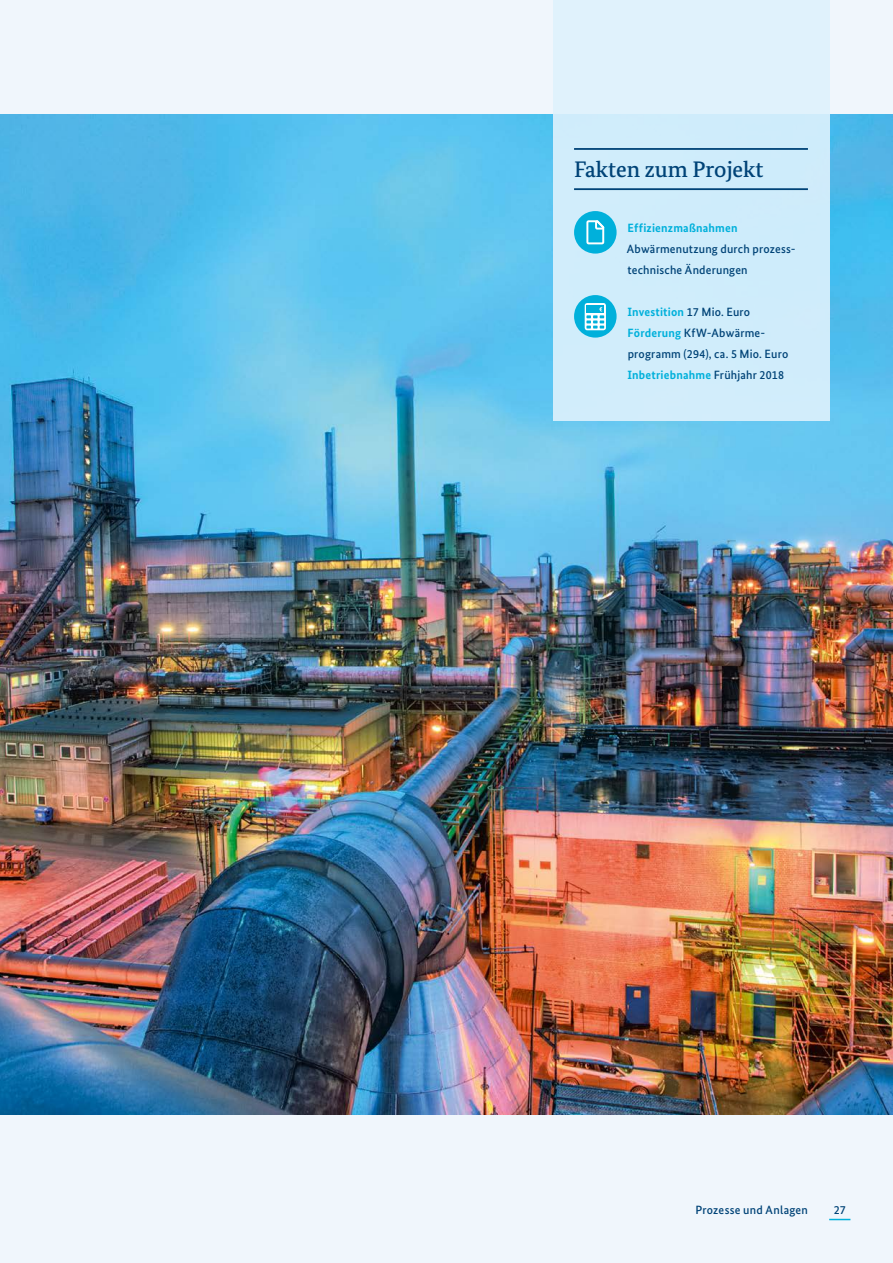
<style>
.page{position:relative;width:893px;height:1263px;background:#f0f6fc}
.page>*{position:absolute;margin:0;border:0;box-sizing:border-box;transform-origin:0 0}
.t1{font:500 22.5px "Bundes Serif";color:#004377}
.t2{font:500 12px/21px "Bundes Sans";letter-spacing:.015em;color:#004377}
.t3{font:700 12px "Bundes Sans";letter-spacing:.015em;color:#00b0db}
.s1{font-weight:500;color:#004377}
.s2{font-weight:700;color:#00b0db}
</style>
<div class="page">
<img style="left:0;top:115px;width:893px;height:999px">
<div style="left:553px;top:0;width:276px;height:421px;background:linear-gradient(to right,#d5eefb,#d3eefb)"></div>
<hr style="left:574px;top:188px;width:234px;height:2px;background:#004377">
<hr style="left:574px;top:148px;width:234px;height:2px;background:#004377">
<div style="left:574px;top:211px;width:43px;height:43px;background:#00b0db;border-radius:50%"></div>
<svg style="left:586px;top:220px;width:19px;height:25px"></svg>
<div style="left:574px;top:295px;width:43px;height:43px;background:#00b0db;border-radius:50%"></div>
<svg style="left:585px;top:303px;width:21px;height:27px"></svg>
<div style="left:586px;top:305px;width:18px;height:8px;background:#00b0db"></div>
<svg style="left:586px;top:307px;width:18px;height:21px"></svg>
<svg style="left:829px;top:1219px;width:21px;height:1px"></svg>
<h3 class="t1" style="left:574px;top:155px;width:191px">Fakten zum Projekt</h3>
<h4 class="t3" style="left:627px;top:221px;width:112px">Effizienzmaßnahmen</h4>
<p class="t2" style="left:627px;top:238px;width:170px">Abwärmenutzung durch prozess&shy;technische Änderungen</p>
<p class="t3" style="left:627px;top:305px;width:124px">Investition <span class="s1">17 Mio. Euro</span></p>
<p class="t2" style="left:627px;top:322px;width:162px"><span class="s2">Förderung</span> KfW-Abwärme&shy;programm (294), ca. 5 Mio. Euro</p>
<p class="t3" style="left:627px;top:368px;width:158px">Inbetriebnahme <span class="s1">Frühjahr 2018</span></p>
<p class="t2" style="left:695px;top:1199px;width:114px">Prozesse und Anlagen</p>
<p class="t2" style="left:834px;top:1199px;width:13px">27</p>
</div>
